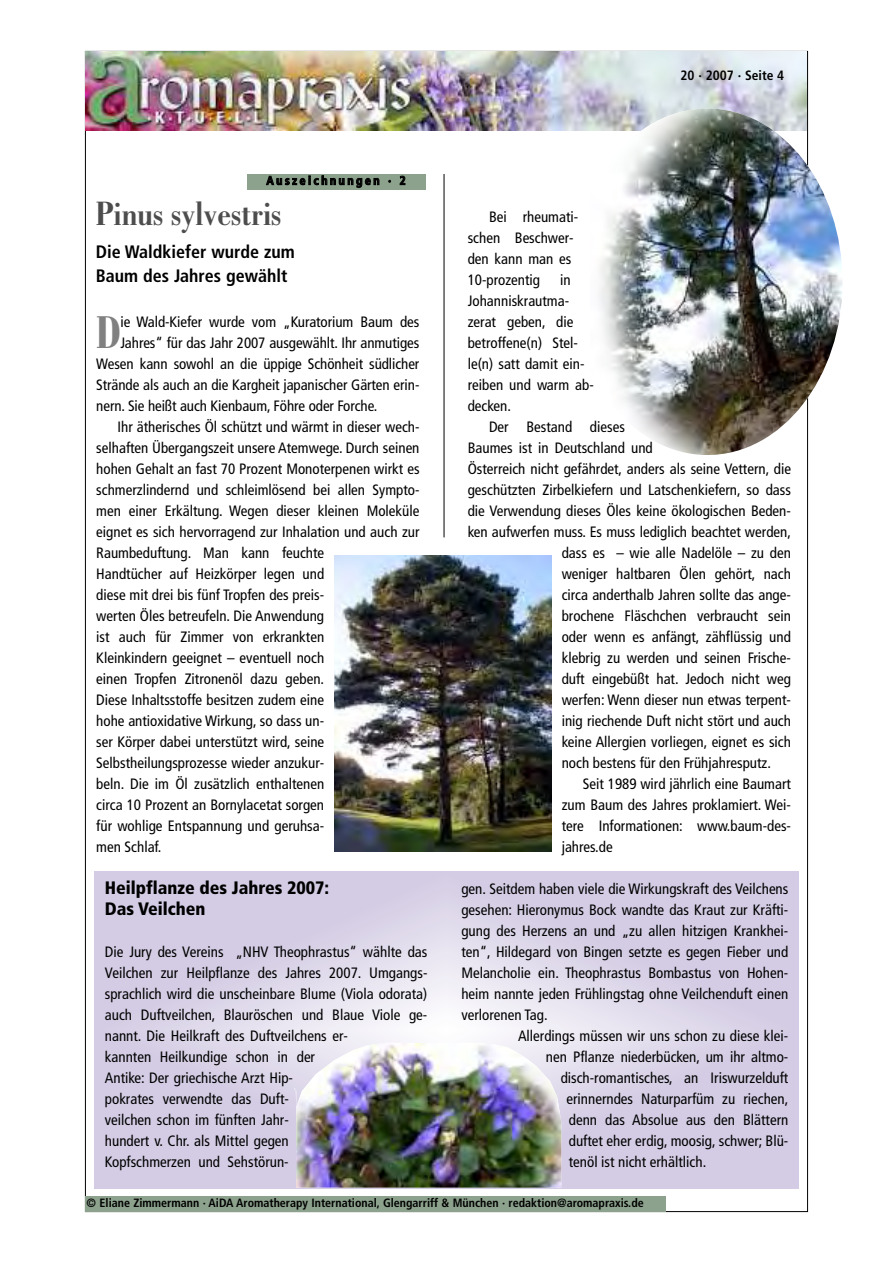
<style>
.page{position:relative;width:893px;height:1263px;background:#fff}
.page>*{position:absolute;margin:0;border:0;box-sizing:border-box;transform-origin:0 0}
.t1{font:700 condensed 49.05px "Bodoni";color:#808080}
.t2{font:700 condensed 36px "Bodoni";color:#4d4d4d}
.t3{font:700 condensed 18px/24px "Frutiger";color:#000}
.t4{font:900 condensed 18px/21px "Frutiger";color:#000}
.t5{font:condensed 15px/21px "Frutiger";color:#000}
.t6{font:700 condensed 13.5px "Frutiger";color:#000}
.t7{font:700 condensed 12px "Frutiger";color:#000}
.t8{font:700 condensed 12px "Frutiger";letter-spacing:.205em;color:#000}
</style>
<div class="page">
<div style="left:94px;top:871px;width:704px;height:317px;background:#d4cce4"></div>
<div style="left:100px;top:873px;width:693px;height:313px;background:#d4cce4"></div>
<div style="left:107px;top:876px;width:679px;height:307px;background:#d4cce4"></div>
<div style="left:113px;top:879px;width:666px;height:301px;background:#d4cce4"></div>
<div style="left:120px;top:882px;width:652px;height:295px;background:#d4cce4"></div>
<div style="left:127px;top:885px;width:639px;height:289px;background:#d4cce4"></div>
<div style="left:134px;top:888px;width:625px;height:283px;background:#d4cce4"></div>
<div style="left:141px;top:892px;width:611px;height:276px;background:#d4cce4"></div>
<div style="left:147px;top:895px;width:598px;height:270px;background:#d4cce4"></div>
<div style="left:154px;top:898px;width:584px;height:264px;background:#d4cce4"></div>
<div style="left:161px;top:901px;width:571px;height:258px;background:#d4cce4"></div>
<div style="left:168px;top:904px;width:557px;height:252px;background:#d4cce4"></div>
<svg style="left:175px;top:907px;width:543px;height:246px;background:#d5cde4"></svg>
<svg style="left:181px;top:910px;width:530px;height:240px;background:#d5cde4"></svg>
<svg style="left:188px;top:913px;width:516px;height:233px;background:#d5cee5"></svg>
<svg style="left:195px;top:916px;width:503px;height:227px;background:#d6cee5"></svg>
<svg style="left:202px;top:919px;width:489px;height:221px;background:#d6cfe5"></svg>
<svg style="left:208px;top:922px;width:476px;height:215px;background:#d6cfe5"></svg>
<svg style="left:215px;top:925px;width:462px;height:209px;background:#d7d0e6"></svg>
<svg style="left:222px;top:928px;width:448px;height:203px;background:#d7d0e6"></svg>
<svg style="left:229px;top:931px;width:435px;height:197px;background:#d8d1e6"></svg>
<svg style="left:236px;top:935px;width:421px;height:190px;background:#d9d2e7"></svg>
<svg style="left:242px;top:938px;width:408px;height:184px;background:#dad3e7"></svg>
<svg style="left:249px;top:941px;width:394px;height:178px;background:#dbd4e8"></svg>
<svg style="left:256px;top:944px;width:380px;height:172px;background:#dcd5e8"></svg>
<svg style="left:263px;top:947px;width:367px;height:166px;background:#ddd7e9"></svg>
<svg style="left:270px;top:950px;width:353px;height:160px;background:#ded8ea"></svg>
<svg style="left:276px;top:953px;width:340px;height:154px;background:#dfdaeb"></svg>
<svg style="left:283px;top:956px;width:326px;height:147px;background:#e1dbec"></svg>
<img style="left:86px;top:51px;width:720px;height:79px">
<div style="left:247px;top:174px;width:178px;height:16px;background:#8ca28d"></div>
<div style="left:85px;top:1196px;width:580px;height:16px;background:#8ca28d"></div>
<hr style="left:444px;top:174px;width:1px;height:363px;background:#000">
<img style="left:590px;top:109px;width:252px;height:346px">
<img style="left:335px;top:555px;width:216px;height:297px">
<svg style="left:290px;top:959px;width:312px;height:229px"></svg>
<img style="left:296px;top:1044px;width:265px;height:144px">
<p class="t6" style="left:680px;top:69px;width:105px">20 · 2007 · Seite 4</p>
<p class="t8" style="left:266px;top:176px;width:141px">Auszeichnungen · 2</p>
<h2 class="t2" style="left:96px;top:201px;width:187px">Pinus sylvestris</h2>
<p class="t3" style="left:96px;top:241px;width:201px">Die Waldkiefer wurde zum<br>Baum des Jahres gewählt</p>
<h1 class="t1" style="left:96px;top:316px;width:26px">D</h1>
<p class="t5" style="left:120px;top:312px;width:300px">ie Wald-Kiefer wurde vom „Kuratorium Baum des</p>
<p class="t5" style="left:120px;top:333px;width:300px">Jahres“ für das Jahr 2007 ausgewählt. Ihr anmutiges</p>
<p class="t5" style="left:96px;top:354px;width:325px">Wesen kann sowohl an die üppige Schönheit südlicher</p>
<p class="t5" style="left:96px;top:375px;width:325px">Strände als auch an die Kargheit japanischer Gärten erin-</p>
<p class="t5" style="left:96px;top:396px;width:283px">nern. Sie heißt auch Kienbaum, Föhre oder Forche.</p>
<p class="t5" style="left:118px;top:417px;width:303px">Ihr ätherisches Öl schützt und wärmt in dieser wech-</p>
<p class="t5" style="left:96px;top:438px;width:325px">selhaften Übergangszeit unsere Atemwege. Durch seinen</p>
<p class="t5" style="left:96px;top:459px;width:325px">hohen Gehalt an fast 70 Prozent Monoterpenen wirkt es</p>
<p class="t5" style="left:96px;top:480px;width:325px">schmerzlindernd und schleimlösend bei allen Sympto-</p>
<p class="t5" style="left:96px;top:501px;width:325px">men einer Erkältung. Wegen dieser kleinen Moleküle</p>
<p class="t5" style="left:96px;top:522px;width:325px">eignet es sich hervorragend zur Inhalation und auch zur</p>
<p class="t5" style="left:96px;top:543px;width:229px">Raumbeduftung. Man kann feuchte</p>
<p class="t5" style="left:96px;top:564px;width:229px">Handtücher auf Heizkörper legen und</p>
<p class="t5" style="left:96px;top:585px;width:229px">diese mit drei bis fünf Tropfen des preis-</p>
<p class="t5" style="left:96px;top:606px;width:229px">werten Öles betreufeln. Die Anwendung</p>
<p class="t5" style="left:96px;top:627px;width:229px">ist auch für Zimmer von erkrankten</p>
<p class="t5" style="left:96px;top:648px;width:229px">Kleinkindern geeignet – eventuell noch</p>
<p class="t5" style="left:96px;top:669px;width:229px">einen Tropfen Zitronenöl dazu geben.</p>
<p class="t5" style="left:96px;top:690px;width:229px">Diese Inhaltsstoffe besitzen zudem eine</p>
<p class="t5" style="left:96px;top:711px;width:229px">hohe antioxidative Wirkung, so dass un-</p>
<p class="t5" style="left:96px;top:732px;width:229px">ser Körper dabei unterstützt wird, seine</p>
<p class="t5" style="left:96px;top:753px;width:229px">Selbstheilungsprozesse wieder anzukur-</p>
<p class="t5" style="left:96px;top:774px;width:229px">beln. Die im Öl zusätzlich enthaltenen</p>
<p class="t5" style="left:96px;top:795px;width:229px">circa 10 Prozent an Bornylacetat sorgen</p>
<p class="t5" style="left:96px;top:816px;width:229px">für wohlige Entspannung und geruhsa-</p>
<p class="t5" style="left:96px;top:837px;width:67px">men Schlaf.</p>
<p class="t4" style="left:105px;top:879px;width:226px">Heilpflanze des Jahres 2007:<br>Das Veilchen</p>
<p class="t5" style="left:105px;top:942px;width:324px">Die Jury des Vereins „NHV Theophrastus“ wählte das Veilchen zur Heilpflanze des Jahres 2007. Umgangs&shy;sprachlich wird die unscheinbare Blume (Viola odorata) auch Duftveilchen, Blauröschen und Blaue Viole ge&shy;nannt. Die Heilkraft des Duftveilchens er-<br>kannten Heilkundige schon in der<br>Antike: Der griechische Arzt Hip-<br>pokrates verwendte das Duft-<br>veilchen schon im fünften Jahr-<br>hundert v. Chr. als Mittel gegen<br>Kopfschmerzen und Sehstörun-</p>
<p class="t5" style="left:468px;top:207px;width:112px;text-indent:21px">Bei rheumati&shy;schen Beschwer&shy;den kann man es<br>10-prozentig</p>
<p class="t5" style="left:468px;top:270px;width:128px;text-indent:93px">in<br>Johanniskrautma&shy;zerat geben, die betroffene(n) Stel&shy;le(n) satt damit ein&shy;reiben und warm ab&shy;decken.</p>
<p class="t5" style="left:489px;top:417px;width:137px">Der Bestand dieses</p>
<p class="t5" style="left:468px;top:438px;width:187px">Baumes ist in Deutschland und</p>
<p class="t5" style="left:468px;top:459px;width:325px">Österreich nicht gefährdet, anders als seine Vettern, die</p>
<p class="t5" style="left:468px;top:480px;width:325px">geschützten Zirbelkiefern und Latschenkiefern, so dass</p>
<p class="t5" style="left:468px;top:501px;width:325px">die Verwendung dieses Öles keine ökologischen Beden-</p>
<p class="t5" style="left:468px;top:522px;width:325px">ken aufwerfen muss. Es muss lediglich beachtet werden,</p>
<p class="t5" style="left:562px;top:543px;width:231px">dass es – wie alle Nadelöle – zu den</p>
<p class="t5" style="left:562px;top:564px;width:231px">weniger haltbaren Ölen gehört, nach</p>
<p class="t5" style="left:562px;top:585px;width:231px">circa anderthalb Jahren sollte das ange-</p>
<p class="t5" style="left:562px;top:606px;width:231px">brochene Fläschchen verbraucht sein</p>
<p class="t5" style="left:562px;top:627px;width:231px">oder wenn es anfängt, zähflüssig und</p>
<p class="t5" style="left:562px;top:648px;width:231px">klebrig zu werden und seinen Frische-</p>
<p class="t5" style="left:562px;top:669px;width:231px">duft eingebüßt hat. Jedoch nicht weg</p>
<p class="t5" style="left:562px;top:690px;width:231px">werfen: Wenn dieser nun etwas terpent-</p>
<p class="t5" style="left:562px;top:711px;width:231px">inig riechende Duft nicht stört und auch</p>
<p class="t5" style="left:562px;top:732px;width:231px">keine Allergien vorliegen, eignet es sich</p>
<p class="t5" style="left:562px;top:753px;width:211px">noch bestens für den Frühjahresputz.</p>
<p class="t5" style="left:583px;top:774px;width:209px">Seit 1989 wird jährlich eine Baumart</p>
<p class="t5" style="left:562px;top:795px;width:231px">zum Baum des Jahres proklamiert. Wei-</p>
<p class="t5" style="left:562px;top:816px;width:231px">tere Informationen: www.baum-des-</p>
<p class="t5" style="left:562px;top:837px;width:53px">jahres.de</p>
<p class="t5" style="left:461px;top:879px;width:329px;text-align:justify">gen. Seitdem haben viele die Wirkungskraft des Veilchens gesehen: Hieronymus Bock wandte das Kraut zur Kräfti&shy;gung des Herzens an und „zu allen hitzigen Krankhei&shy;ten“, Hildegard von Bingen setzte es gegen Fieber und Melancholie ein. Theophrastus Bombastus von Hohen&shy;heim nannte jeden Frühlingstag ohne Veilchenduft einen verlorenen Tag.</p>
<p class="t5" style="left:518px;top:1026px;width:272px">Allerdings müssen wir uns schon zu diese klei-</p>
<p class="t5" style="left:546px;top:1047px;width:244px">nen Pflanze niederbücken, um ihr altmo-</p>
<p class="t5" style="left:561px;top:1068px;width:229px">disch-romantisches, an Iriswurzelduft</p>
<p class="t5" style="left:566px;top:1089px;width:223px">erinnerndes Naturparfüm zu riechen,</p>
<p class="t5" style="left:569px;top:1110px;width:221px">denn das Absolue aus den Blättern</p>
<p class="t5" style="left:569px;top:1131px;width:221px">duftet eher erdig, moosig, schwer; Blü-</p>
<p class="t5" style="left:569px;top:1152px;width:139px">tenöl ist nicht erhältlich.</p>
<p class="t7" style="left:87px;top:1198px;width:559px">© Eliane Zimmermann · AiDA Aromatherapy International, Glengarriff &amp; München · redaktion@aromapraxis.de</p>
</div>
